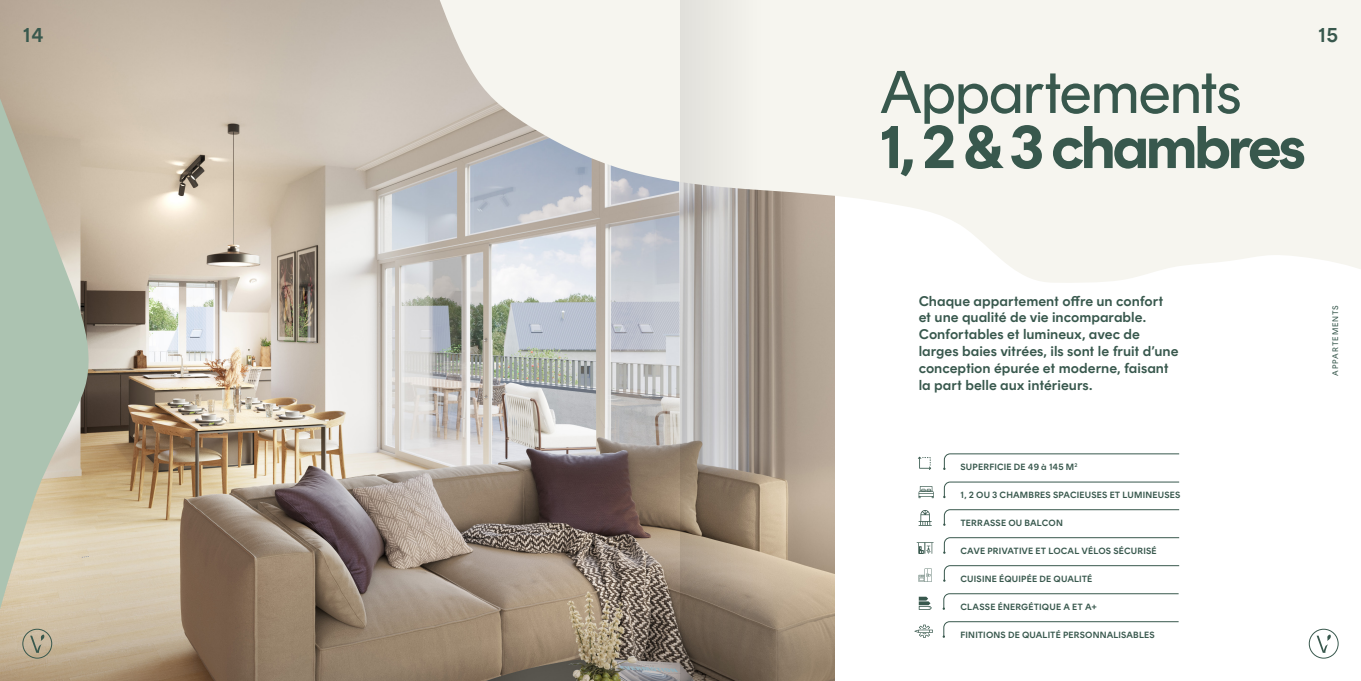
<style>
.page{position:relative;width:1361px;height:681px;background:#fff}
.page>*{position:absolute;margin:0;border:0;box-sizing:border-box;transform-origin:0 0}
.t1{font:700 60px "Rund Display";letter-spacing:-.025em;color:#38584d}
.t2{font:60px "Rund Text";letter-spacing:-.035em;color:#38584d}
.t3{font:600 20px "Rund Text";color:#38584d}
.t4{font:600 14px/16.8px "Rund Text";color:#38584d}
.t5{font:600 9px "Rund Text";letter-spacing:.015em;color:#38584d}
.t6{font:8px "Rund Text";letter-spacing:.12em;color:#38584d}
</style>
<div class="page">
<img style="left:0;top:0;width:835px;height:680px">
<svg style="left:409px;top:0;width:952px;height:305px;fill:#f6f5ef"></svg>
<svg style="left:0;top:65px;width:98px;height:615px;background:#b8bba5"></svg>
<svg style="left:918px;top:486px;width:15px;height:12px"></svg>
<svg style="left:918px;top:456px;width:13px;height:14px"></svg>
<svg style="left:919px;top:596px;width:13px;height:13px"></svg>
<svg style="left:918px;top:568px;width:14px;height:13px"></svg>
<svg style="left:918px;top:510px;width:14px;height:15px"></svg>
<svg style="left:914px;top:624px;width:19px;height:13px"></svg>
<svg style="left:943px;top:453px;width:236px;height:182px"></svg>
<svg style="left:916px;top:542px;width:17px;height:11px"></svg>
<div style="left:1309px;top:628px;width:29px;height:30px;border:1px solid #38584d;border-radius:50%"></div>
<svg style="left:1316px;top:634px;width:15px;height:18px"></svg>
<div style="left:23px;top:628px;width:29px;height:30px;border:1px solid #38584d;border-radius:50%"></div>
<svg style="left:30px;top:634px;width:14px;height:18px"></svg>
<svg style="left:680px;top:0;width:83px;height:680px;background:#b4ada4"></svg>
<h2 class="t3" style="left:23px;top:23px;width:23px">14</h2>
<h2 class="t3" style="left:1318px;top:23px;width:22px">15</h2>
<h1 class="t2" style="left:879px;top:58px;width:364px">Appartements</h1>
<h1 class="t1" style="left:879px;top:112px;width:427px">1, 2 &amp; 3 chambres</h1>
<p class="t4" style="left:918px;top:292px;width:261px">Chaque appartement offre un confort et une qualité de vie incomparable.<br>Confortables et lumineux, avec de larges baies vitrées, ils sont le fruit d’une conception épurée et moderne, faisant la part belle aux intérieurs.</p>
<p class="t5" style="left:960px;top:461px;width:118px">SUPERFICIE DE 49 à 145 M<sup>2</sup></p>
<p class="t5" style="left:960px;top:489px;width:221px">1, 2 OU 3 CHAMBRES SPACIEUSES ET LUMINEUSES</p>
<p class="t5" style="left:960px;top:517px;width:104px">TERRASSE OU BALCON</p>
<p class="t5" style="left:960px;top:545px;width:198px">CAVE PRIVATIVE ET LOCAL VÉLOS SÉCURISÉ</p>
<p class="t5" style="left:960px;top:573px;width:133px">CUISINE ÉQUIPÉE DE QUALITÉ</p>
<p class="t5" style="left:960px;top:601px;width:138px">CLASSE ÉNERGÉTIQUE A ET A+</p>
<p class="t5" style="left:960px;top:629px;width:196px">FINITIONS DE QUALITÉ PERSONNALISABLES</p>
<p class="t6" style="left:1331px;top:376px;width:72px;rotate:-90deg">APPARTEMENTS</p>
</div>
